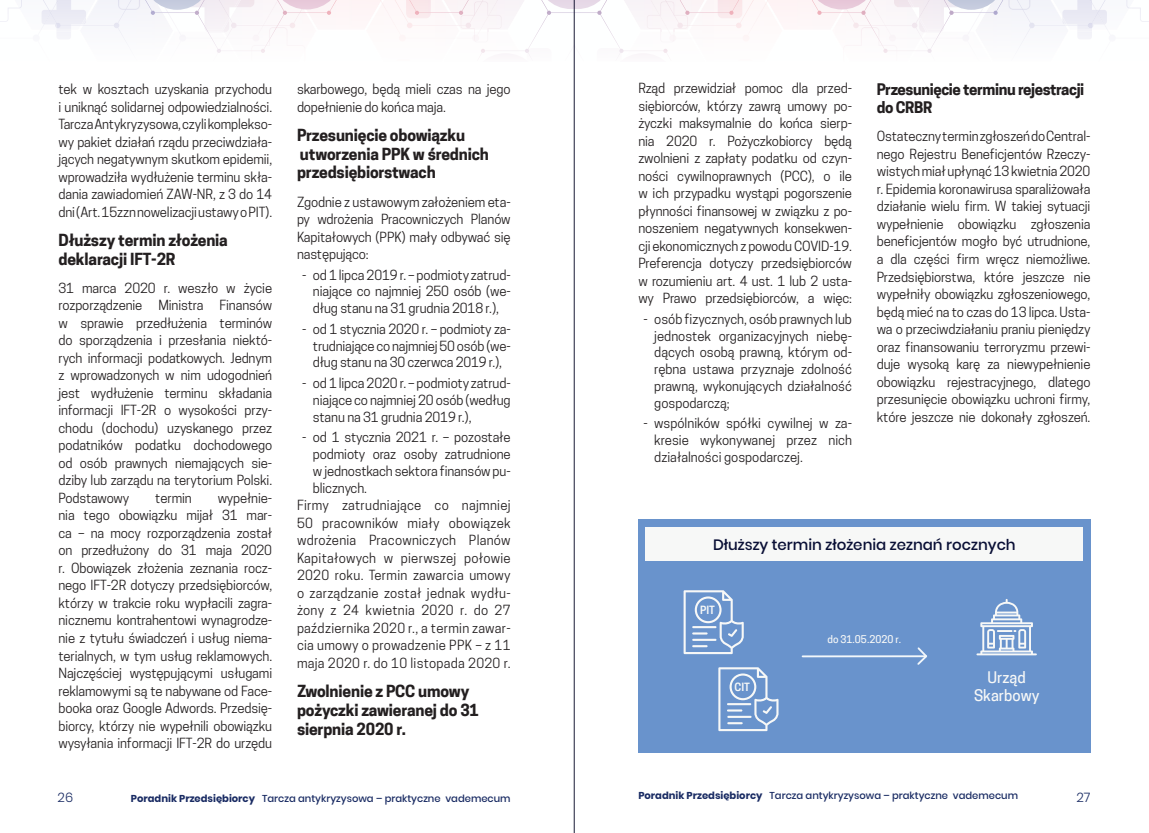
<style>
.page{position:relative;width:1149px;height:833px;background:#fff}
.page>*{position:absolute;margin:0;border:0;box-sizing:border-box;transform-origin:0 0}
.ŚRÓDTYTUŁ{font:700 15.62px/18.8px "Tanohe Sans";letter-spacing:-.01em;color:#231f20}
.ŚRÓDTYTUŁ-2{font:700 15px/18.8px "Tanohe Sans";letter-spacing:-.025em;color:#231f20}
.t1{font:500 15px "Poppins";color:#090f35}
.t2{font:500 15px/18px "Tanohe Sans";color:#f7f8f7;text-align:center}
.Tekst{font:13.12px/17.5px "Tanohe Sans";letter-spacing:-.01em;color:#231f20;text-align:justify}
.t3{font:300 13.12px "Poppins";color:#192b63}
.t4{font:600 10.62px "Tanohe Sans";color:#f7f8f7}
.t5{font:500 10px "Poppins";color:#192b63}
.t6{font:500 10px "Tanohe Sans";color:#f7f8f7}
.s1{font-weight:700}
</style>
<div class="page">
<svg style="left:6px;top:0;width:1135px;height:61px"></svg>
<hr style="left:573px;top:0;width:1px;height:833px;background:#191a36">
<div style="left:638px;top:519px;width:452px;height:234px;background:#6993cc"></div>
<div style="left:645px;top:527px;width:437px;height:33px;background:#f7f8f7"></div>
<hr style="left:802px;top:655px;width:123px;height:2px;background:#f2f7fb">
<svg style="left:915px;top:647px;width:12px;height:18px"></svg>
<svg style="left:683px;top:590px;width:60px;height:64px"></svg>
<svg style="left:976px;top:599px;width:60px;height:56px"></svg>
<svg style="left:718px;top:667px;width:60px;height:64px"></svg>
<p class="Tekst" style="left:58px;top:80px;width:215px">tek w kosztach uzyskania przychodu i uniknąć solidarnej odpowiedzialności.</p>
<p class="Tekst" style="left:58px;top:115px;width:215px">Tarcza Antykryzysowa, czyli komplekso&shy;wy pakiet działań rządu przeciwdziała&shy;jących negatywnym skutkom epidemii, wprowadziła wydłużenie terminu skła&shy;dania zawiadomień ZAW-NR, z 3 do 14 dni (Art. 15zzn nowelizacji ustawy o PIT).</p>
<p class="ŚRÓDTYTUŁ" style="left:58px;top:231px;width:171px">Dłuższy termin złożenia deklaracji IFT-2R</p>
<p class="Tekst" style="left:58px;top:279px;width:215px">31 marca 2020 r. weszło w życie rozporządzenie Ministra Finansów w sprawie przedłużenia terminów do sporządzenia i przesłania niektó&shy;rych informacji podatkowych. Jednym z wprowadzonych w nim udogodnień jest wydłużenie terminu składania informacji IFT-2R o wysokości przy&shy;chodu (dochodu) uzyskanego przez podatników podatku dochodowego od osób prawnych niemających sie&shy;dziby lub zarządu na terytorium Polski.</p>
<p class="Tekst" style="left:58px;top:489px;width:72px">Podstawowy</p>
<p class="Tekst" style="left:155px;top:489px;width:38px">termin</p>
<p class="Tekst" style="left:58px;top:489px;width:215px;text-indent:159px">wypełnie&shy;nia tego obowiązku mijał 31 mar&shy;ca – na mocy rozporządzenia został on przedłużony do 31 maja 2020 r. Obowiązek złożenia zeznania rocz&shy;nego IFT-2R dotyczy przedsiębiorców, którzy w trakcie roku wypłacili zagra&shy;nicznemu kontrahentowi wynagrodze&shy;nie z tytułu świadczeń i usług niema&shy;terialnych, w tym usług reklamowych.<br>Najczęściej występującymi usługami reklamowymi są te nabywane od Face&shy;booka oraz Google Adwords. Przedsię&shy;biorcy, którzy nie wypełnili obowiązku wysyłania informacji IFT-2R do urzędu</p>
<p class="Tekst" style="left:297px;top:80px;width:215px">skarbowego, będą mieli czas na jego dopełnienie do końca maja.</p>
<p class="ŚRÓDTYTUŁ" style="left:297px;top:126px;width:193px">Przesunięcie obowiązku utworzenia PPK w średnich przedsiębiorstwach</p>
<p class="Tekst" style="left:297px;top:193px;width:215px">Zgodnie z ustawowym założeniem eta&shy;py wdrożenia Pracowniczych Planów Kapitałowych (PPK) mały odbywać się następująco:</p>
<p class="Tekst" style="left:313px;top:266px;width:199px;line-height:16.9px;text-indent:-11px">- od 1 lipca 2019 r. – podmioty zatrud&shy;niające co najmniej 250 osób (we&shy;dług stanu na 31 grudnia 2018 r.),</p>
<p class="Tekst" style="left:313px;top:320px;width:199px;line-height:16.9px;text-indent:-11px">- od 1 stycznia 2020 r. – podmioty za&shy;trudniające co najmniej 50 osób (we&shy;dług stanu na 30 czerwca 2019 r.),</p>
<p class="Tekst" style="left:313px;top:374px;width:199px;line-height:16.9px;text-indent:-11px">- od 1 lipca 2020 r. – podmioty zatrud&shy;niające co najmniej 20 osób (według stanu na 31 grudnia 2019 r.),</p>
<p class="Tekst" style="left:313px;top:429px;width:199px;line-height:16.9px;text-indent:-11px">- od 1 stycznia 2021 r. – pozostałe podmioty oraz osoby zatrudnione w jednostkach sektora finansów pu&shy;blicznych.</p>
<p class="Tekst" style="left:297px;top:496px;width:215px">Firmy zatrudniające co najmniej 50 pracowników miały obowiązek wdrożenia Pracowniczych Planów Kapitałowych w pierwszej połowie 2020 roku. Termin zawarcia umowy o zarządzanie został jednak wydłu&shy;żony z 24 kwietnia 2020 r. do 27 października 2020 r., a termin zawar&shy;cia umowy o prowadzenie PPK – z 11 maja 2020 r. do 10 listopada 2020 r.</p>
<p class="ŚRÓDTYTUŁ" style="left:297px;top:682px;width:183px">Zwolnienie z PCC umowy pożyczki zawieranej do 31 sierpnia 2020 r.</p>
<p class="Tekst" style="left:638px;top:79px;width:215px">Rząd przewidział pomoc dla przed&shy;siębiorców, którzy zawrą umowy po&shy;życzki maksymalnie do końca sierp&shy;nia 2020 r. Pożyczkobiorcy będą zwolnieni z zapłaty podatku od czyn&shy;ności cywilnoprawnych (PCC), o ile w ich przypadku wystąpi pogorszenie płynności finansowej w związku z po&shy;noszeniem negatywnych konsekwen&shy;cji ekonomicznych z powodu COVID-19.</p>
<p class="Tekst" style="left:638px;top:254px;width:215px">Preferencja dotyczy przedsiębiorców w rozumieniu art. 4 ust. 1 lub 2 usta&shy;wy Prawo przedsiębiorców, a więc:</p>
<p class="Tekst" style="left:654px;top:310px;width:199px;line-height:16.9px;text-indent:-11px">- osób fizycznych, osób prawnych lub jednostek organizacyjnych niebę&shy;dących osobą prawną, którym od&shy;rębna ustawa przyznaje zdolność prawną, wykonujących działalność gospodarczą;</p>
<p class="Tekst" style="left:654px;top:415px;width:199px;line-height:16.9px;text-indent:-11px">- wspólników spółki cywilnej w za&shy;kresie wykonywanej przez nich działalności gospodarczej.</p>
<p class="ŚRÓDTYTUŁ-2" style="left:876px;top:80px;width:209px">Przesunięcie terminu rejestracji do CRBR</p>
<p class="Tekst" style="left:876px;top:128px;width:215px">Ostateczny termin zgłoszeń do Central&shy;nego Rejestru Beneficjentów Rzeczy&shy;wistych miał upłynąć 13 kwietnia 2020 r. Epidemia koronawirusa sparaliżowała działanie wielu firm. W takiej sytuacji wypełnienie obowiązku zgłoszenia beneficjentów mogło być utrudnione, a dla części firm wręcz niemożliwe.</p>
<p class="Tekst" style="left:876px;top:268px;width:215px">Przedsiębiorstwa, które jeszcze nie wypełniły obowiązku zgłoszeniowego, będą mieć na to czas do 13 lipca. Usta&shy;wa o przeciwdziałaniu praniu pieniędzy oraz finansowaniu terroryzmu przewi&shy;duje wysoką karę za niewypełnienie obowiązku rejestracyjnego, dlatego przesunięcie obowiązku uchroni firmy, które jeszcze nie dokonały zgłoszeń.</p>
<p class="t1" style="left:712px;top:536px;width:304px">Dłuższy termin złożenia zeznań rocznych</p>
<p class="t4" style="left:700px;top:604px;width:16px">PIT</p>
<p class="t4" style="left:734px;top:681px;width:17px">CIT</p>
<p class="t6" style="left:827px;top:634px;width:75px">do 31.05.2020 r.</p>
<p class="t2" style="left:973px;top:668px;width:67px">Urząd<br>Skarbowy</p>
<p class="t3" style="left:58px;top:790px;width:17px">26</p>
<p class="t5" style="left:131px;top:792px;width:381px"><span class="s1">Poradnik Przedsiębiorcy</span> Tarcza antykryzysowa – praktyczne vademecum</p>
<p class="t5" style="left:638px;top:790px;width:381px"><span class="s1">Poradnik Przedsiębiorcy</span> Tarcza antykryzysowa – praktyczne vademecum</p>
<p class="t3" style="left:1075px;top:790px;width:16px">27</p>
</div>
